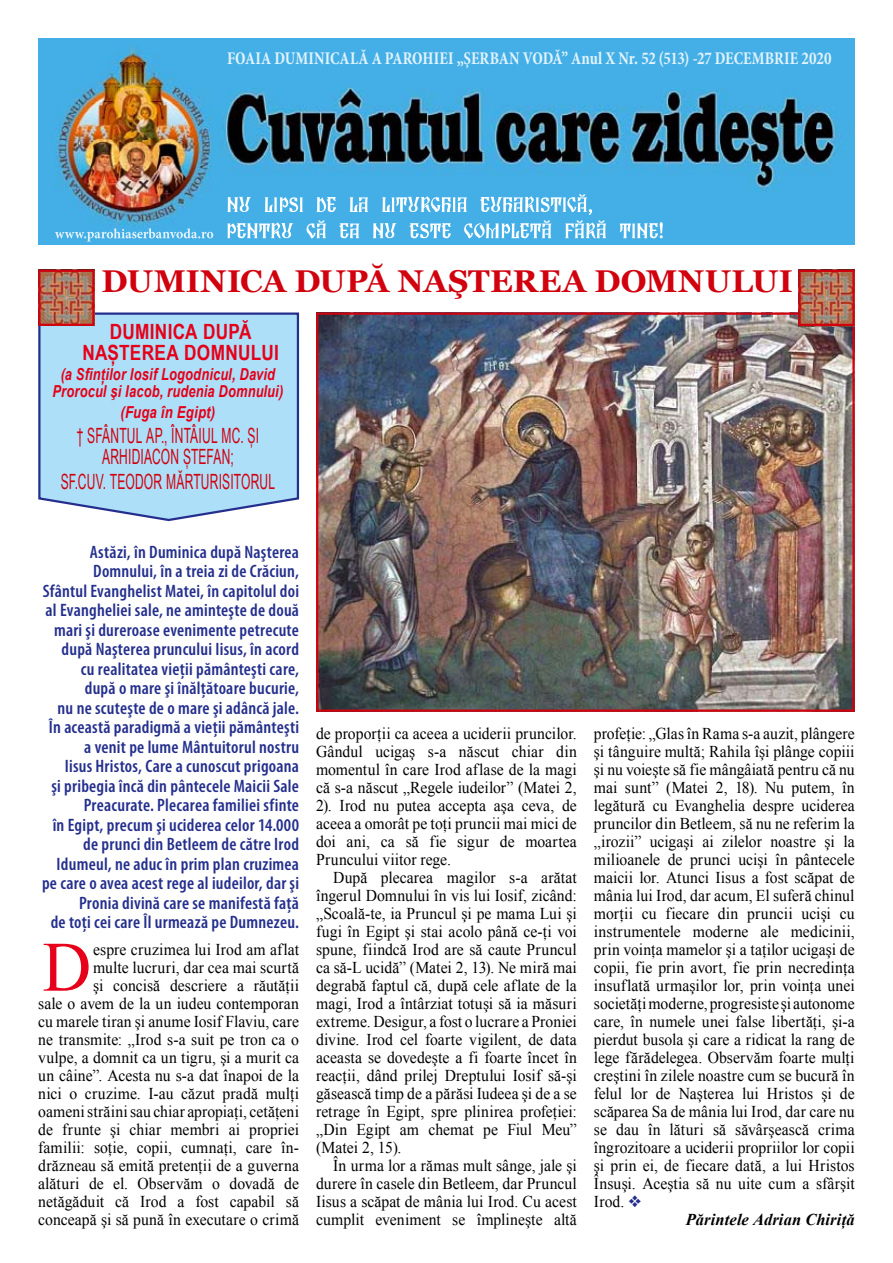
<style>
.page{position:relative;width:893px;height:1263px;background:#fff}
.page>*{position:absolute;margin:0;border:0;box-sizing:border-box;transform-origin:0 0}
.t1{font:70.8px "Times New Roman";color:#e60019;scale:.95 1}
.t2{font:700 31.5px "Georgia";color:#d1010e}
.t3{font:21px/21px "Arial Narrow";letter-spacing:.015em;color:#d1010e;text-align:center;scale:.7 1}
.t4{font:700 21px/21px "Arial Narrow";letter-spacing:.015em;color:#e60019;text-align:center}
.t5{font:600 condensed 18px/19.5px "Myriad Pro";letter-spacing:.015em;color:#242f8d;text-align:right}
.t6{font:700 condensed 18px "Minion Pro";letter-spacing:.005em;color:#e2f3fc;scale:.89 1}
.t7{font:16.5px/18px "Times New Roman";letter-spacing:.005em;color:#000;text-align:justify;scale:.95 1}
.t8{font:italic 700 16.5px/16.5px "Arial";letter-spacing:.015em;color:#e60019;text-align:center;scale:.78 1}
.t9{font:italic 700 16.5px "Times New Roman";letter-spacing:.01em;color:#000}
.t10{font:italic 700 16.5px "Arial";letter-spacing:.015em;color:#e60019;scale:.8 1}
.s1{color:#242f8d}
</style>
<div class="page">
<img style="left:319px;top:315px;width:533px;height:394px">
<div style="left:316px;top:312px;width:539px;height:400px;border:2px solid #d1010e"></div>
<svg style="left:38px;top:312px;width:262px;height:210px;background:#addaf4"></svg>
<img style="left:801px;top:273px;width:51px;height:50px">
<img style="left:41px;top:273px;width:51px;height:50px">
<div style="left:38px;top:270px;width:57px;height:56px;border:2px solid #d1010e"></div>
<div style="left:798px;top:270px;width:57px;height:56px;border:2px solid #d1010e"></div>
<img style="left:38px;top:38px;width:817px;height:206px">
<svg style="left:55px;top:228px;width:158px;height:14px;background:#67beeb"></svg>
<svg style="left:227px;top:194px;width:436px;height:44px;background:#6dc0ec"></svg>
<p class="t6" style="left:227px;top:47px;width:681px">FOAIA DUMINICALĂ A PAROHIEI „ŞERBAN VODĂ” Anul X Nr. 52 (513) -27 DECEMBRIE 2020</p>
<h2 class="t2" style="left:102px;top:263px;width:693px">DUMINICA DUPĂ NAşTEREA DOMNULUI</h2>
<p class="t4" style="left:82px;top:320px;width:198px">DUMINICA DUPĂ<br>NAȘTEREA DOMNULUI</p>
<p class="t8" style="left:53px;top:367px;width:297px">(a Sfinţilor Iosif Logodnicul, David<br>Prorocul şi Iacob, rudenia Domnului)</p>
<p class="t10" style="left:121px;top:401px;width:120px">(Fuga în Egipt)</p>
<p class="t3" style="left:77px;top:424px;width:262px">† SFÂNTUL AP., ÎNTÂIUL MC. ȘI<br>ARHIDIACON ȘTEFAN;</p>
<p class="t3" style="left:61px;top:470px;width:308px">SF.CUV. TEODOR MĂRTURISITORUL</p>
<p class="t5" style="left:42px;top:542px;width:259px">Astăzi, în Duminica după Naşterea Domnului, în a treia zi de Crăciun,<br>Sfântul Evanghelist Matei, în capitolul doi al Evangheliei sale, ne aminteşte de două mari şi dureroase evenimente petrecute după Naşterea pruncului Iisus, în acord<br>cu realitatea vieţii pământeşti care,<br>după o mare şi înălţătoare bucurie,<br>nu ne scuteşte de o mare şi adâncă jale.<br>În această paradigmă a vieţii pământeşti a venit pe lume Mântuitorul nostru<br>Iisus Hristos, Care a cunoscut prigoana<br>şi pribegia încă din pântecele Maicii Sale Preacurate. Plecarea familiei sfinte<br>în Egipt, precum şi uciderea celor 14.000 de prunci din Betleem de către Irod Idumeul, ne aduc în prim plan cruzimea pe care o avea acest rege al iudeilor, dar şi Pronia divină care se manifestă faţă<br>de toţi cei care Îl urmează pe Dumnezeu.</p>
<h1 class="t1" style="left:43px;top:919px;width:53px">D</h1>
<p class="t7" style="left:38px;top:940px;width:276px;text-align:right">espre cruzimea lui Irod am aflat<br>multe lucruri, dar cea mai scurtă<br>şi concisă descriere a răutăţii<br>sale o avem de la un iudeu contemporan cu marele tiran şi anume Iosif Flaviu, care ne transmite: „Irod s-a suit pe tron ca o vulpe, a domnit ca un tigru, şi a murit ca un câine”. Acesta nu s-a dat înapoi de la nici o cruzime. I-au căzut pradă mulţi oameni străini sau chiar apropiaţi, cetăţeni de frunte şi chiar membri ai propriei familii: soţie, copii, cumnaţi, care în&shy;drăzneau să emită pretenţii de a guverna alături de el. Observăm o dovadă de netăgăduit că Irod a fost capabil să conceapă şi să pună în executare o crimă</p>
<p class="t7" style="left:316px;top:724px;width:276px">de proporţii ca aceea a uciderii pruncilor.<br>Gândul ucigaş s-a născut chiar din momentul în care Irod aflase de la magi că s-a născut „Regele iudeilor” (Matei 2, 2). Irod nu putea accepta aşa ceva, de aceea a omorât pe toţi pruncii mai mici de doi ani, ca să fie sigur de moartea Pruncului viitor rege.</p>
<p class="t7" style="left:316px;top:868px;width:276px;text-indent:17px">După plecarea magilor s-a arătat îngerul Domnului în vis lui Iosif, zicând: „Scoală-te, ia Pruncul şi pe mama Lui şi fugi în Egipt şi stai acolo până ce-ţi voi spune, fiindcă Irod are să caute Pruncul ca să-L ucidă” (Matei 2, 13). Ne miră mai degrabă faptul că, după cele aflate de la magi, Irod a întârziat totuşi să ia măsuri extreme. Desigur, a fost o lucrare a Proniei divine. Irod cel foarte vigilent, de data aceasta se dovedeşte a fi foarte încet în reacţii, dând prilej Dreptului Iosif să-şi găsească timp de a părăsi Iudeea şi de a se retrage în Egipt, spre plinirea profeţiei: „Din Egipt am chemat pe Fiul Meu” (Matei 2, 15).</p>
<p class="t7" style="left:316px;top:1156px;width:276px;text-indent:17px">În urma lor a rămas mult sânge, jale şi durere în casele din Betleem, dar Pruncul Iisus a scăpat de mânia lui Irod. Cu acest cumplit eveniment se împlineşte altă</p>
<p class="t7" style="left:594px;top:724px;width:276px">profeţie: „Glas în Rama s-a auzit, plângere</p>
<p class="t7" style="left:594px;top:742px;width:276px">şi tânguire multă; Rahila îşi plânge copiii</p>
<p class="t7" style="left:594px;top:760px;width:276px">şi nu voieşte să fie mângâiată pentru că nu</p>
<p class="t7" style="left:594px;top:778px;width:276px">mai sunt” (Matei 2, 18). Nu putem, în</p>
<p class="t7" style="left:594px;top:796px;width:276px">legătură cu Evanghelia despre uciderea</p>
<p class="t7" style="left:594px;top:814px;width:276px">pruncilor din Betleem, să nu ne referim la</p>
<p class="t7" style="left:594px;top:832px;width:276px">„irozii” ucigaşi ai zilelor noastre şi la</p>
<p class="t7" style="left:594px;top:850px;width:276px">milioanele de prunci ucişi în pântecele</p>
<p class="t7" style="left:594px;top:868px;width:276px">maicii lor. Atunci Iisus a fost scăpat de</p>
<p class="t7" style="left:594px;top:886px;width:276px">mânia lui Irod, dar acum, El suferă chinul</p>
<p class="t7" style="left:594px;top:904px;width:276px">morţii cu fiecare din pruncii ucişi cu</p>
<p class="t7" style="left:594px;top:922px;width:276px">instrumentele moderne ale medicinii,</p>
<p class="t7" style="left:594px;top:940px;width:276px">prin voinţa mamelor şi a taţilor ucigaşi de</p>
<p class="t7" style="left:594px;top:958px;width:276px">copii, fie prin avort, fie prin necredinţa</p>
<p class="t7" style="left:594px;top:976px;width:276px">insuflată urmaşilor lor, prin voinţa unei</p>
<p class="t7" style="left:594px;top:994px;width:276px">societăţi moderne, progresiste şi autonome</p>
<p class="t7" style="left:594px;top:1012px;width:276px">care, în numele unei false libertăţi, şi-a</p>
<p class="t7" style="left:594px;top:1030px;width:276px">pierdut busola şi care a ridicat la rang de</p>
<p class="t7" style="left:594px;top:1048px;width:276px">lege fărădelegea. Observăm foarte mulţi</p>
<p class="t7" style="left:594px;top:1066px;width:276px">creştini în zilele noastre cum se bucură în</p>
<p class="t7" style="left:594px;top:1084px;width:276px">felul lor de Naşterea lui Hristos şi de</p>
<p class="t7" style="left:594px;top:1102px;width:276px">scăparea Sa de mânia lui Irod, dar care nu</p>
<p class="t7" style="left:594px;top:1120px;width:276px">se dau în lături să săvârşească crima</p>
<p class="t7" style="left:594px;top:1138px;width:276px">îngrozitoare a uciderii propriilor lor copii</p>
<p class="t7" style="left:594px;top:1156px;width:276px">şi prin ei, de fiecare dată, a lui Hristos</p>
<p class="t7" style="left:594px;top:1174px;width:276px">Însuşi. Aceştia să nu uite cum a sfârşit</p>
<p class="t7" style="left:594px;top:1192px;width:51px">Irod. <span class="s1">❖</span></p>
<p class="t9" style="left:686px;top:1208px;width:170px">Părintele Adrian Chiriţă</p>
</div>
